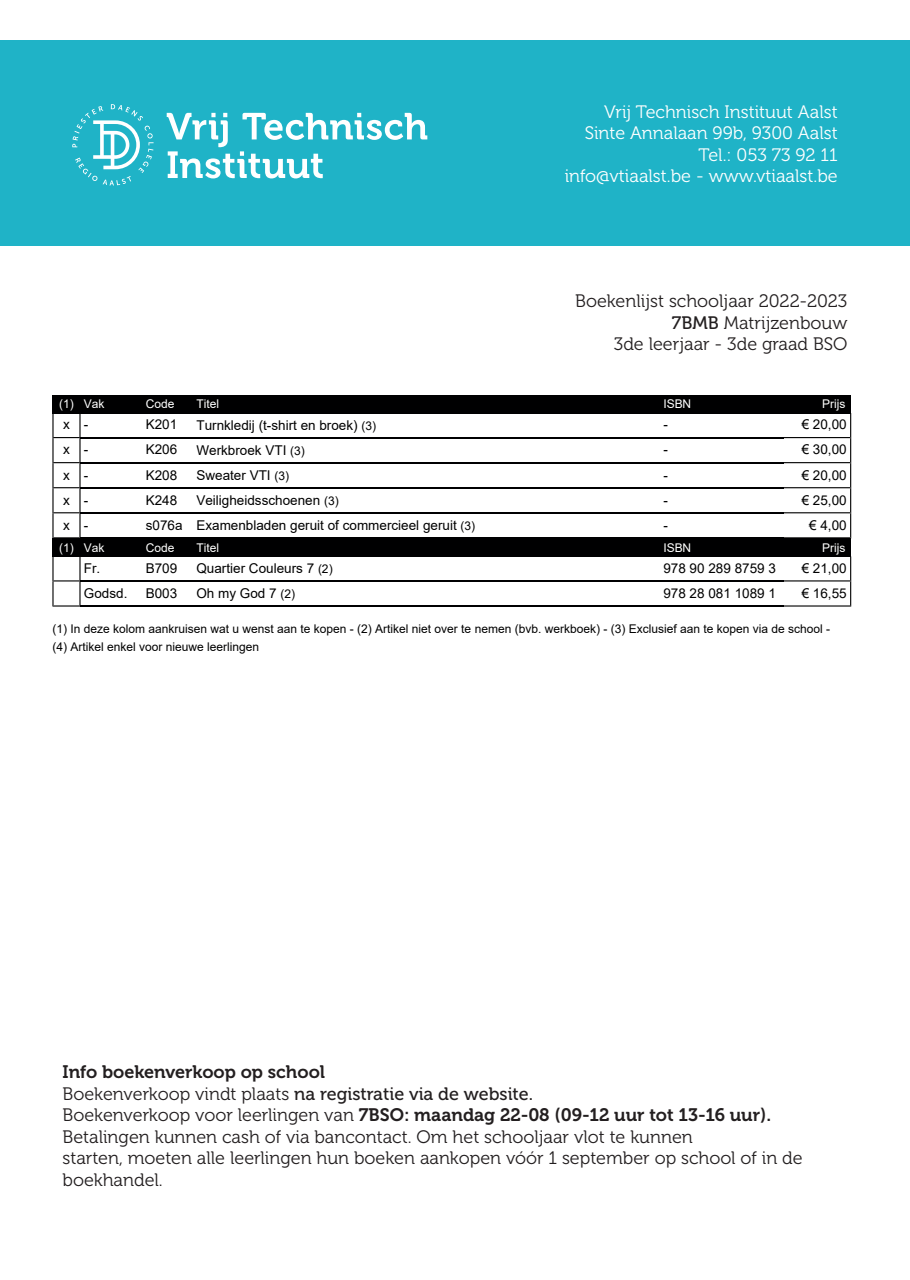
<style>
.page{position:relative;width:910px;height:1280px;background:#fff}
.page>*{position:absolute;margin:0;border:0;box-sizing:border-box;transform-origin:0 0}
.t1{font:18px/21.6px "Museo 300";color:#231f20}
.t2{font:18px/21.6px "Museo 300";color:#fff;text-align:right}
.t3{font:18px "Museo 700";color:#231f20}
.t4{font:18px "Museo 500";color:#231f20}
.t5{font:15px/20.2px "Arial";color:#000001;text-align:right}
.t6{font:13.5px "Arial";color:#000001}
.t7{font:12px/18px "Arial";color:#000001}
.t8{font:12px "Arial";color:#fff}
.s1{font-weight:700}
.s2{font-family:"Museo 500"}
.s3{font-size:12px}
.s4{font-family:"Museo 300"}
</style>
<div class="page">
<div style="left:0;top:40px;width:910px;height:206px;background:#1fb3c7"></div>
<svg style="left:167px;top:113px;width:260px;height:65px"></svg>
<svg style="left:72px;top:104px;width:82px;height:81px"></svg>
<div style="left:52px;top:395px;width:29px;height:18px;background:#000001"></div>
<div style="left:81px;top:395px;width:61px;height:18px;background:#000001"></div>
<div style="left:142px;top:395px;width:51px;height:18px;background:#000001"></div>
<div style="left:193px;top:395px;width:467px;height:18px;background:#000001"></div>
<div style="left:660px;top:395px;width:124px;height:18px;background:#000001"></div>
<div style="left:784px;top:395px;width:67px;height:18px;background:#000001"></div>
<hr style="left:81px;top:437px;width:61px;height:1px;background:#000001">
<hr style="left:142px;top:437px;width:51px;height:1px;background:#000001">
<hr style="left:193px;top:437px;width:467px;height:1px;background:#000001">
<hr style="left:660px;top:437px;width:124px;height:1px;background:#000001">
<hr style="left:81px;top:462px;width:61px;height:1px;background:#000001">
<hr style="left:142px;top:462px;width:51px;height:1px;background:#000001">
<hr style="left:193px;top:462px;width:467px;height:1px;background:#000001">
<hr style="left:660px;top:462px;width:124px;height:1px;background:#000001">
<hr style="left:81px;top:487px;width:61px;height:1px;background:#000001">
<hr style="left:142px;top:487px;width:51px;height:1px;background:#000001">
<hr style="left:193px;top:487px;width:467px;height:1px;background:#000001">
<hr style="left:660px;top:487px;width:124px;height:1px;background:#000001">
<hr style="left:81px;top:512px;width:61px;height:1px;background:#000001">
<hr style="left:142px;top:512px;width:51px;height:1px;background:#000001">
<hr style="left:193px;top:512px;width:467px;height:1px;background:#000001">
<hr style="left:660px;top:512px;width:124px;height:1px;background:#000001">
<svg style="left:52px;top:413px;width:29px;height:125px"></svg>
<hr style="left:81px;top:537px;width:61px;height:1px;background:#000001">
<hr style="left:142px;top:537px;width:51px;height:1px;background:#000001">
<hr style="left:193px;top:537px;width:467px;height:1px;background:#000001">
<hr style="left:660px;top:537px;width:124px;height:1px;background:#000001">
<svg style="left:784px;top:413px;width:67px;height:125px"></svg>
<div style="left:52px;top:538px;width:29px;height:18px;background:#000001"></div>
<div style="left:81px;top:538px;width:61px;height:18px;background:#000001"></div>
<div style="left:142px;top:538px;width:51px;height:18px;background:#000001"></div>
<div style="left:193px;top:538px;width:467px;height:18px;background:#000001"></div>
<div style="left:660px;top:538px;width:124px;height:18px;background:#000001"></div>
<div style="left:784px;top:538px;width:67px;height:18px;background:#000001"></div>
<hr style="left:81px;top:580px;width:61px;height:1px;background:#000001">
<hr style="left:142px;top:580px;width:51px;height:1px;background:#000001">
<hr style="left:193px;top:580px;width:467px;height:1px;background:#000001">
<hr style="left:660px;top:580px;width:124px;height:1px;background:#000001">
<svg style="left:52px;top:556px;width:29px;height:51px"></svg>
<hr style="left:81px;top:605px;width:61px;height:2px;background:#000001">
<hr style="left:142px;top:605px;width:51px;height:2px;background:#000001">
<hr style="left:193px;top:605px;width:467px;height:2px;background:#000001">
<hr style="left:660px;top:605px;width:124px;height:2px;background:#000001">
<svg style="left:784px;top:556px;width:67px;height:51px"></svg>
<h1 class="t2" style="left:565px;top:101px;width:274px">Vrij Technisch Instituut Aalst<br>Sinte Annalaan 99b, 9300 Aalst<br>Tel.: 053 73 92 11<br>info@vtiaalst.be - www.vtiaalst.be</h1>
<p class="t5" style="left:630px;top:289px;width:222px">Boekenlijst schooljaar 2022-2023<br><span class="s1">7BMB</span> Matrijzenbouw</p>
<p class="t6" style="left:675px;top:331px;width:178px">3de leerjaar - 3de graad BSO</p>
<h1 class="t1" style="left:575px;top:290px;width:274px;text-align:right">Boekenlijst schooljaar 2022-2023<br><span class="s2">7BMB</span> Matrijzenbouw<br>3de leerjaar - 3de graad BSO</h1>
<p class="t8" style="left:59px;top:396px;width:47px">(1) Vak</p>
<p class="t8" style="left:146px;top:396px;width:30px">Code</p>
<p class="t8" style="left:196px;top:396px;width:24px">Titel</p>
<p class="t8" style="left:663px;top:396px;width:29px">ISBN</p>
<p class="t8" style="left:822px;top:396px;width:25px">Prijs</p>
<p class="t6" style="left:63px;top:415px;width:27px">x -</p>
<p class="t6" style="left:146px;top:415px;width:33px">K201</p>
<p class="t6" style="left:196px;top:416px;width:181px">Turnkledij (t-shirt en broek) <span class="s3">(3)</span></p>
<p class="t6" style="left:663px;top:415px;width:6px">-</p>
<p class="t6" style="left:802px;top:415px;width:47px">€ 20,00</p>
<p class="t6" style="left:63px;top:440px;width:27px">x -</p>
<p class="t6" style="left:146px;top:440px;width:33px">K206</p>
<p class="t6" style="left:196px;top:441px;width:110px">Werkbroek VTI <span class="s3">(3)</span></p>
<p class="t6" style="left:663px;top:440px;width:6px">-</p>
<p class="t6" style="left:802px;top:440px;width:47px">€ 30,00</p>
<p class="t6" style="left:63px;top:465px;width:27px">x -</p>
<p class="t6" style="left:146px;top:465px;width:33px">K208</p>
<p class="t6" style="left:196px;top:466px;width:94px">Sweater VTI <span class="s3">(3)</span></p>
<p class="t6" style="left:663px;top:465px;width:6px">-</p>
<p class="t6" style="left:802px;top:465px;width:47px">€ 20,00</p>
<p class="t6" style="left:63px;top:490px;width:27px">x -</p>
<p class="t6" style="left:146px;top:490px;width:33px">K248</p>
<p class="t6" style="left:196px;top:491px;width:144px">Veiligheidsschoenen <span class="s3">(3)</span></p>
<p class="t6" style="left:663px;top:490px;width:6px">-</p>
<p class="t6" style="left:802px;top:490px;width:47px">€ 25,00</p>
<p class="t6" style="left:63px;top:516px;width:27px">x -</p>
<p class="t6" style="left:146px;top:516px;width:331px">s076a Examenbladen geruit of commercieel geruit <span class="s3">(3)</span></p>
<p class="t6" style="left:663px;top:516px;width:6px">-</p>
<p class="t6" style="left:809px;top:516px;width:39px">€ 4,00</p>
<p class="t8" style="left:59px;top:539px;width:47px">(1) Vak</p>
<p class="t8" style="left:146px;top:539px;width:30px">Code</p>
<p class="t8" style="left:196px;top:539px;width:24px">Titel</p>
<p class="t8" style="left:663px;top:539px;width:29px">ISBN</p>
<p class="t8" style="left:822px;top:539px;width:25px">Prijs</p>
<p class="t6" style="left:84px;top:559px;width:18px">Fr.</p>
<p class="t6" style="left:146px;top:559px;width:33px">B709</p>
<p class="t6" style="left:196px;top:559px;width:138px">Quartier Couleurs 7 <span class="s3">(2)</span></p>
<p class="t6" style="left:663px;top:559px;width:114px">978 90 289 8759 3</p>
<p class="t6" style="left:802px;top:559px;width:47px">€ 21,00</p>
<p class="t6" style="left:84px;top:584px;width:45px">Godsd.</p>
<p class="t6" style="left:146px;top:584px;width:33px">B003</p>
<p class="t6" style="left:196px;top:584px;width:100px">Oh my God 7 <span class="s3">(2)</span></p>
<p class="t6" style="left:663px;top:584px;width:114px">978 28 081 1089 1</p>
<p class="t6" style="left:802px;top:584px;width:47px">€ 16,55</p>
<p class="t7" style="left:52px;top:620px;width:779px">(1) In deze kolom aankruisen wat u wenst aan te kopen - (2) Artikel niet over te nemen (bvb. werkboek) - (3) Exclusief aan te kopen via de school - (4) Artikel enkel voor nieuwe leerlingen</p>
<h1 class="t3" style="left:63px;top:1062px;width:264px">Info boekenverkoop op school</h1>
<h1 class="t4" style="left:63px;top:1083px;width:472px"><span class="s4">Boekenverkoop vindt plaats</span> na registratie via de website.</h1>
<h1 class="t3" style="left:63px;top:1105px;width:710px"><span class="s4">Boekenverkoop voor leerlingen van</span> 7BSO: maandag 22-08 (09-12 uur tot 13-16 uur).</h1>
<h1 class="t1" style="left:63px;top:1126px;width:742px">Betalingen kunnen cash of via bancontact. Om het schooljaar vlot te kunnen<br>starten, moeten alle leerlingen hun boeken aankopen vóór 1 september op school of in de boekhandel.</h1>
</div>
